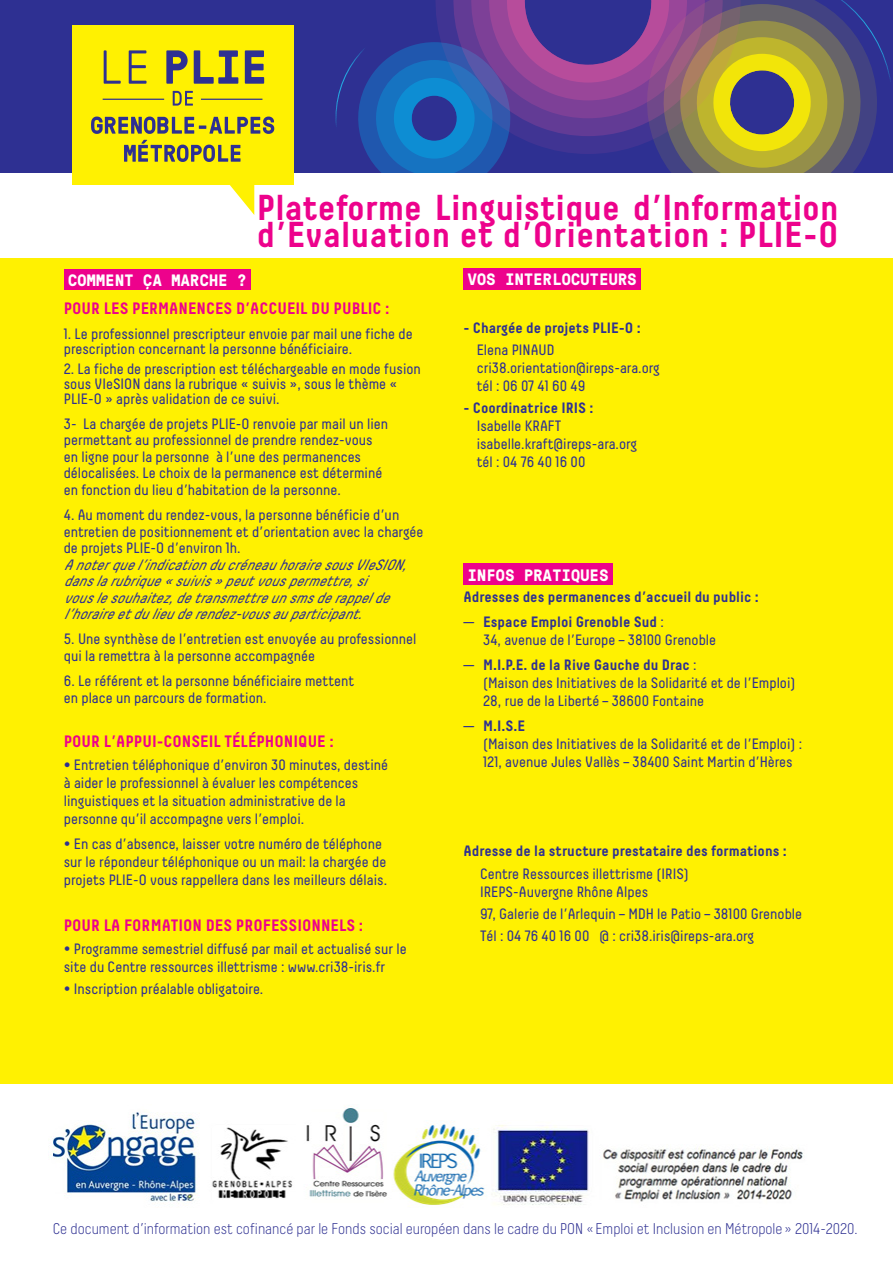
<style>
.page{position:relative;width:893px;height:1263px;background:#fff}
.page>*{position:absolute;margin:0;border:0;box-sizing:border-box;transform-origin:0 0}
.t1{font:700 36px/27px "Decima";color:#ed028c}
.t2{font:700 16.5px "Decima";color:#ed028c}
.t3{font:700 16.5px "GT Pressura Mono";letter-spacing:.02em;color:#fff}
.t4{font:300 15.6px "Decima";color:#2e3092}
.t5{font:15px/18px "Decima";color:#2e3092}
.t6{font:italic 15px/16.5px "Decima";color:#2e3092}
.t7{font:700 15px "Decima";color:#2e3092}
.s1{font-style:normal}
.s2{font-weight:700}
</style>
<div class="page">
<div style="left:0;top:259px;width:893px;height:825px;background:#fff101"></div>
<div style="left:64px;top:270px;width:187px;height:20px;background:#ed028c"></div>
<div style="left:463px;top:563px;width:150px;height:22px;background:#ed028c"></div>
<div style="left:463px;top:268px;width:178px;height:22px;background:#ed028c"></div>
<img style="left:50px;top:1106px;width:753px;height:99px">
<div style="left:0;top:0;width:893px;height:172px;background:#2e3092"></div>
<svg style="left:335px;top:0;width:542px;height:172px"></svg>
<div style="left:72px;top:26px;width:221px;height:159px;background:#fff101"></div>
<svg style="left:173px;top:91px;width:20px;height:15px"></svg>
<svg style="left:91px;top:117px;width:183px;height:17px"></svg>
<svg style="left:124px;top:140px;width:117px;height:22px"></svg>
<svg style="left:104px;top:50px;width:17px;height:34px"></svg>
<svg style="left:129px;top:50px;width:18px;height:34px"></svg>
<svg style="left:166px;top:50px;width:22px;height:34px"></svg>
<svg style="left:194px;top:50px;width:44px;height:34px"></svg>
<svg style="left:245px;top:50px;width:19px;height:34px"></svg>
<hr style="left:103px;top:99px;width:61px;height:1px;background:#2e3092">
<hr style="left:201px;top:99px;width:61px;height:1px;background:#2e3092">
<svg style="left:230px;top:185px;width:24px;height:30px"></svg>
<p class="t1" style="left:257px;top:193px;width:583px">Plateforme Linguistique d’Information d’Evaluation et d’Orientation : PLIE-O</p>
<p class="t3" style="left:68px;top:268px;width:180px">COMMENT ÇA MARCHE ?</p>
<p class="t2" style="left:64px;top:299px;width:327px">POUR LES PERMANENCES D’ACCUEIL DU PUBLIC :</p>
<p class="t5" style="left:64px;top:327px;width:350px;line-height:15px">1. Le professionnel prescripteur envoie par mail une fiche de prescription concernant la personne bénéficiaire.</p>
<p class="t5" style="left:64px;top:361px;width:359px;line-height:15px">2. La fiche de prescription est téléchargeable en mode fusion sous VIeSION dans la rubrique « suivis », sous le thème «<br>PLIE-O » après validation de ce suivi.</p>
<p class="t5" style="left:64px;top:415px;width:326px;line-height:16.5px">3- La chargée de projets PLIE-O renvoie par mail un lien permettant au professionnel de prendre rendez-vous en ligne pour la personne à l’une des permanences délocalisées. Le choix de la permanence est déterminé en fonction du lieu d’habitation de la personne.</p>
<p class="t6" style="left:64px;top:507px;width:361px"><span class="s1">4. Au moment du rendez-vous, la personne bénéficie d’un entretien de positionnement et d’orientation avec la chargée de projets PLIE-O d’environ 1h.<br></span>Anoterquel’indicationducréneauhorairesousVIeSION, danslarubrique«suivis»peutvouspermettre,si vouslesouhaitez,detransmettreunsmsderappelde l’horaireetdulieuderendez-vousauparticipant.</p>
<p class="t5" style="left:64px;top:631px;width:354px;line-height:16.5px">5. Une synthèse de l’entretien est envoyée au professionnel qui la remettra à la personne accompagnée</p>
<p class="t5" style="left:64px;top:673px;width:292px;line-height:16.5px">6. Le référent et la personne bénéficiaire mettent en place un parcours de formation.</p>
<p class="t2" style="left:64px;top:732px;width:271px">POUR L’APPUI-CONSEIL TÉLÉPHONIQUE :</p>
<p class="t5" style="left:64px;top:755px;width:326px"><span class="s2">•</span> Entretien téléphonique d’environ 30 minutes, destiné à aider le professionnel à évaluer les compétences linguistiques et la situation administrative de la personne qu’il accompagne vers l’emploi.</p>
<p class="t5" style="left:64px;top:835px;width:325px">• En cas d’absence, laisser votre numéro de téléphone sur le répondeur téléphonique ou un mail: la chargée de projets PLIE-O vous rappellera dans les meilleurs délais.</p>
<p class="t2" style="left:64px;top:916px;width:301px">POUR LA FORMATION DES PROFESSIONNELS :</p>
<p class="t5" style="left:64px;top:939px;width:344px">• Programme semestriel diffusé par mail et actualisé sur le site du Centre ressources illettrisme : www.cri38-iris.fr</p>
<p class="t5" style="left:64px;top:979px;width:201px">• Inscription préalable obligatoire.</p>
<p class="t3" style="left:468px;top:268px;width:170px">VOS INTERLOCUTEURS</p>
<p class="t7" style="left:463px;top:318px;width:179px">- Chargée de projets PLIE-O :</p>
<p class="t5" style="left:477px;top:341px;width:185px">Elena PINAUD cri38.orientation@ireps-ara.org tél : 06 07 41 60 49</p>
<p class="t5" style="left:477px;top:399px;width:162px;text-indent:-13px"><span class="s2">- Coordinatrice IRIS :<br></span>Isabelle KRAFT isabelle.kraft@ireps-ara.org tél : 04 76 40 16 00</p>
<p class="t3" style="left:468px;top:563px;width:142px">INFOS PRATIQUES</p>
<p class="t7" style="left:463px;top:587px;width:297px">Adresses des permanences d’accueil du public :</p>
<p class="t5" style="left:483px;top:613px;width:234px;text-indent:-20px">— <span class="s2">Espace Emploi Grenoble Sud</span> :<br>34, avenue de l’Europe – 38100 Grenoble</p>
<p class="t5" style="left:483px;top:656px;width:314px;text-indent:-20px">— <span class="s2">M.I.P.E. de la Rive Gauche du Drac</span> :<br>(Maison des Initiatives de la Solidarité et de l’Emploi)<br>28, rue de la Liberté – 38600 Fontaine</p>
<p class="t5" style="left:483px;top:717px;width:320px;text-indent:-20px">— <span class="s2">M.I.S.E<br></span>(Maison des Initiatives de la Solidarité et de l’Emploi) :<br>121, avenue Jules Vallès – 38400 Saint Martin d’Hères</p>
<p class="t7" style="left:463px;top:842px;width:325px">Adresse de la structure prestataire des formations :</p>
<p class="t5" style="left:480px;top:864px;width:210px">Centre Ressources illettrisme (IRIS)<br>IREPS-Auvergne Rhône Alpes</p>
<p class="t5" style="left:480px;top:905px;width:324px">97, Galerie de l’Arlequin – MDH le Patio – 38100 Grenoble</p>
<p class="t5" style="left:480px;top:927px;width:276px">Tél : 04 76 40 16 00 @ : cri38.iris@ireps-ara.org</p>
<p class="t4" style="left:53px;top:1219px;width:806px">Ce document d’information est cofinancé par le Fonds social européen dans le cadre du PON « Emploi et Inclusion en Métropole » 2014-2020.</p>
</div>
